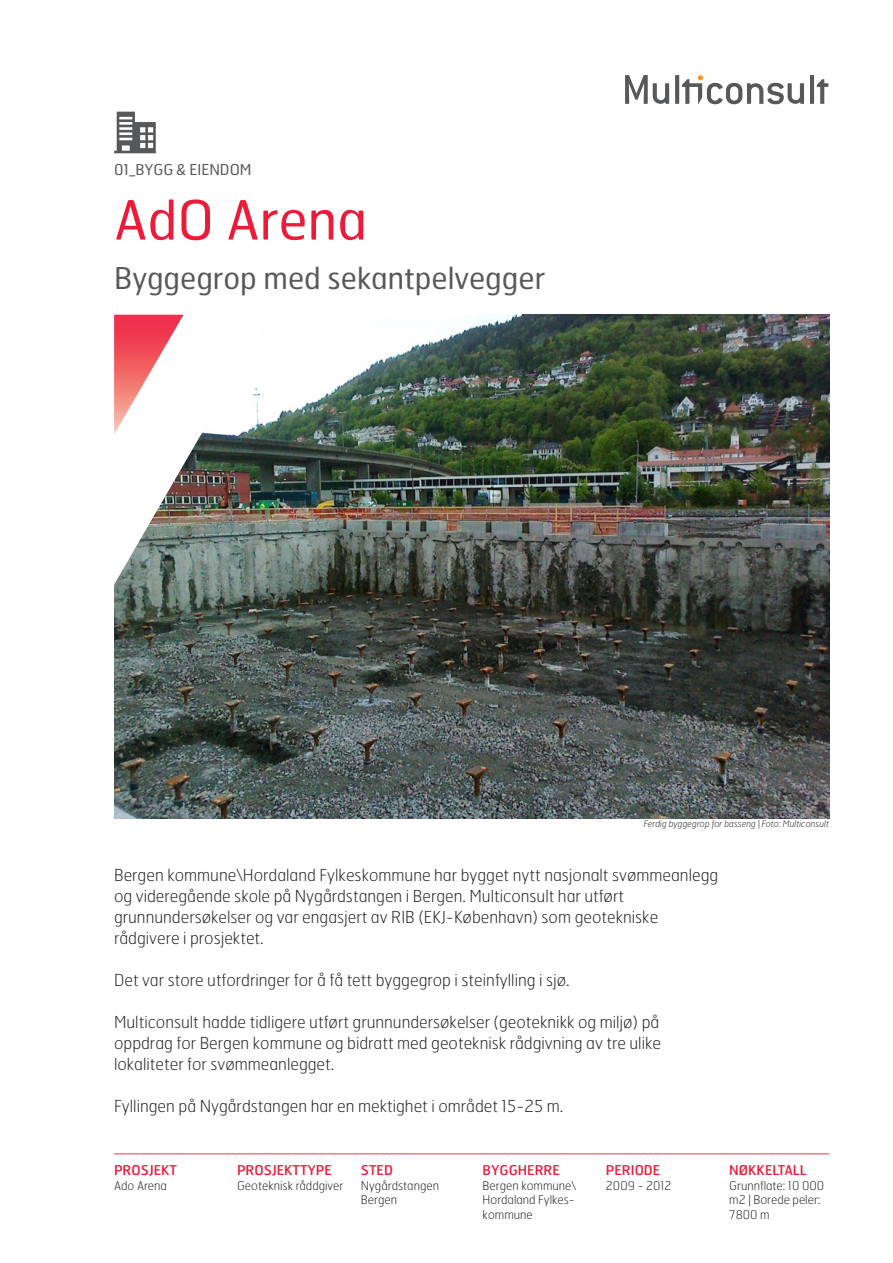
<style>
.page{position:relative;width:893px;height:1263px;background:#fff}
.page>*{position:absolute;margin:0;border:0;box-sizing:border-box;transform-origin:0 0}
.Undertittel{font:54px "Hermes FB";color:#ed1a3a}
.Undertittel-2{font:30px "Hermes FB";color:#57585a}
.Brødtekst{font:100 16.5px "Hermes FB";color:#231f20}
.Symbol{font:15px "Hermes FB";color:#57585a}
.Nøkkelinfo_forside_o{font:13.5px "Hermes FB";color:#ed1a3a}
.Nøkkelinfo_forside_b{font:100 12px/14.4px "Hermes FB";color:#231f20}
.t1{font:italic 100 9px "Hermes FB";color:#231f20}
</style>
<div class="page">
<img style="left:114px;top:314px;width:715px;height:504px">
<svg style="left:114px;top:112px;width:42px;height:41px"></svg>
<svg style="left:625px;top:75px;width:44px;height:29px"></svg>
<svg style="left:675px;top:75px;width:4px;height:29px"></svg>
<hr style="left:810px;top:75px;width:4px;height:29px;background:#57585a">
<svg style="left:817px;top:79px;width:11px;height:25px"></svg>
<svg style="left:682px;top:75px;width:122px;height:29px"></svg>
<img style="left:114px;top:314px;width:165px;height:345px">
<hr style="left:114px;top:1153px;width:715px;height:1px;background:#ed1a3a">
<svg style="left:114px;top:315px;width:70px;height:119px"></svg>
<p class="Symbol" style="left:114px;top:160px;width:139px">01_BYGG &amp; EIENDOM</p>
<p class="Undertittel" style="left:114px;top:186px;width:254px">AdO Arena</p>
<p class="Undertittel-2" style="left:114px;top:259px;width:433px">Byggegrop med sekantpelvegger</p>
<p class="t1" style="left:644px;top:818px;width:187px">Ferdig byggegrop for basseng | Foto: Multiconsult</p>
<p class="Brødtekst" style="left:114px;top:865px;width:606px">Bergen kommune\Hordaland Fylkeskommune har bygget nytt nasjonalt svømmeanlegg</p>
<p class="Brødtekst" style="left:114px;top:886px;width:511px">og videregående skole på Nygårdstangen i Bergen. Multiconsult har utført</p>
<p class="Brødtekst" style="left:114px;top:907px;width:546px">grunnundersøkelser og var engasjert av RIB (EKJ-København) som geotekniske</p>
<p class="Brødtekst" style="left:114px;top:928px;width:151px">rådgivere i prosjektet.</p>
<p class="Brødtekst" style="left:114px;top:970px;width:457px">Det var store utfordringer for å få tett byggegrop i steinfylling i sjø.</p>
<p class="Brødtekst" style="left:114px;top:1012px;width:547px">Multiconsult hadde tidligere utført grunnundersøkelser (geoteknikk og miljø) på</p>
<p class="Brødtekst" style="left:114px;top:1033px;width:548px">oppdrag for Bergen kommune og bidratt med geoteknisk rådgivning av tre ulike</p>
<p class="Brødtekst" style="left:114px;top:1054px;width:222px">lokaliteter for svømmeanlegget.</p>
<p class="Brødtekst" style="left:114px;top:1096px;width:451px">Fyllingen på Nygårdstangen har en mektighet i området 15-25 m.</p>
<p class="Nøkkelinfo_forside_o" style="left:114px;top:1162px;width:64px">PROSJEKT</p>
<p class="Nøkkelinfo_forside_b" style="left:114px;top:1178px;width:54px">Ado Arena</p>
<p class="Nøkkelinfo_forside_o" style="left:237px;top:1162px;width:96px">PROSJEKTTYPE</p>
<p class="Nøkkelinfo_forside_b" style="left:237px;top:1178px;width:108px">Geoteknisk råddgiver</p>
<p class="Nøkkelinfo_forside_o" style="left:361px;top:1162px;width:34px">STED</p>
<p class="Nøkkelinfo_forside_b" style="left:361px;top:1178px;width:80px">Nygårdstangen</p>
<p class="Nøkkelinfo_forside_b" style="left:361px;top:1192px;width:38px">Bergen</p>
<p class="Nøkkelinfo_forside_o" style="left:483px;top:1162px;width:79px">BYGGHERRE</p>
<p class="Nøkkelinfo_forside_b" style="left:483px;top:1178px;width:95px">Bergen kommune\</p>
<p class="Nøkkelinfo_forside_b" style="left:483px;top:1192px;width:94px">Hordaland Fylkes&shy;kommune</p>
<p class="Nøkkelinfo_forside_o" style="left:606px;top:1162px;width:56px">PERIODE</p>
<p class="Nøkkelinfo_forside_b" style="left:606px;top:1178px;width:67px">2009 - 2012</p>
<p class="Nøkkelinfo_forside_o" style="left:729px;top:1162px;width:79px">NØKKELTALL</p>
<p class="Nøkkelinfo_forside_b" style="left:729px;top:1178px;width:96px">Grunnflate: 10 000</p>
<p class="Nøkkelinfo_forside_b" style="left:729px;top:1192px;width:93px">m2 | Borede peler:</p>
<p class="Nøkkelinfo_forside_b" style="left:729px;top:1207px;width:42px">7800 m</p>
</div>
